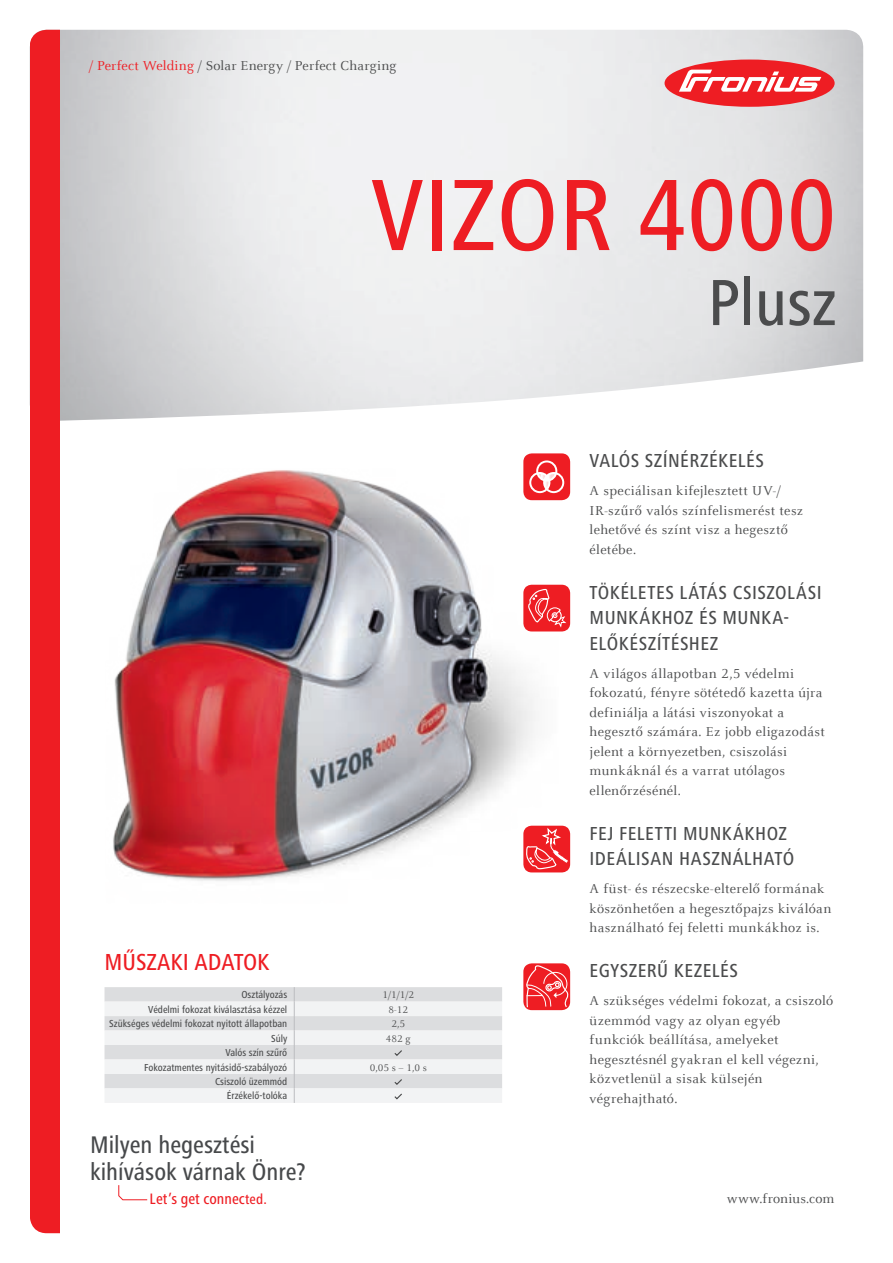
<style>
.page{position:relative;width:893px;height:1263px;background:#fff}
.page>*{position:absolute;margin:0;border:0;box-sizing:border-box;transform-origin:0 0}
.t1{font:500 condensed 105px "Frutiger Next LTW1 G";color:#ee1d23}
.t2{font:500 condensed 67.5px "Frutiger Next LTW1 G";color:#4b4c4d}
.t3{font:500 condensed 24.9px/26.8px "Frutiger Next LTW1 G";color:#47494b}
.t4{font:500 condensed 24px "Frutiger Next LTW1 G";color:#ee1d23}
.t5{font:500 condensed 19.5px/25.5px "Frutiger Next LTW1 G";letter-spacing:.025em;color:#4b4c4d}
.t6{font:500 condensed 15.6px "Frutiger Next LTW1 G";color:#ee1d23}
.t7{font:14.25px/19.5px "Celeste Offc Pro";letter-spacing:.02em;color:#4b4c4d}
.t8{font:500 condensed 10.5px/14.5px "Frutiger Next LTW1 G";color:#4b4c4d;text-align:right}
.t9{font:10.5px "Celeste Offc Pro";color:#4b4c4d}
.s1{color:#ee1d23}
.s2{font-size:14.7px}
</style>
<div class="page">
<img style="left:60px;top:30px;width:803px;height:368px">
<div style="left:30px;top:30px;width:30px;height:1203px;background:#ee1d23"></div>
<div style="left:664px;top:60px;width:171px;height:47px;background:#ee1d23;border-radius:50%"></div>
<svg style="left:679px;top:70px;width:142px;height:22px"></svg>
<img style="left:60px;top:398px;width:498px;height:483px">
<svg style="left:118px;top:1185px;width:30px;height:16px"></svg>
<div style="left:523px;top:826px;width:47px;height:46px;border:4px solid #ee1d23;border-radius:6px"></div>
<svg style="left:525px;top:826px;width:46px;height:44px;background:#f04449"></svg>
<div style="left:523px;top:963px;width:47px;height:47px;background:#ee1d23;border-radius:9px"></div>
<svg style="left:524px;top:964px;width:45px;height:44px"></svg>
<div style="left:523px;top:585px;width:47px;height:46px;border:4px solid #ee1d23;border-radius:6px"></div>
<svg style="left:527px;top:588px;width:41px;height:41px;background:#f03f44"></svg>
<div style="left:523px;top:453px;width:47px;height:47px;background:#ee1d23;border-radius:9px"></div>
<div style="left:529px;top:472px;width:21px;height:21px;border:2px solid #fff;border-radius:50%"></div>
<div style="left:543px;top:472px;width:21px;height:21px;border:2px solid #fff;border-radius:50%"></div>
<div style="left:536px;top:460px;width:21px;height:22px;border:2px solid #fff;border-radius:50%"></div>
<svg style="left:537px;top:473px;width:20px;height:16px"></svg>
<svg style="left:105px;top:987px;width:397px;height:116px"></svg>
<p class="t7" style="left:89px;top:56px;width:309px"><span class="s1">/ Perfect Welding</span> / Solar Energy / Perfect Charging</p>
<h1 class="t1" style="left:371px;top:155px;width:467px">Vizor 4000</h1>
<h2 class="t2" style="left:708px;top:264px;width:130px">Plusz</h2>
<h3 class="t4" style="left:105px;top:948px;width:167px">M űszaki adatok</h3>
<p class="t8" style="left:241px;top:987px;width:47px">Osztályozás</p>
<p class="t9" style="left:382px;top:988px;width:33px">1/1/1/2</p>
<p class="t8" style="left:148px;top:1002px;width:141px">Védelmi fokozat kiválasztása kézzel</p>
<p class="t9" style="left:389px;top:1003px;width:21px">8-12</p>
<p class="t8" style="left:109px;top:1016px;width:180px">Szükséges védelmi fokozat nyitott állapotban</p>
<p class="t9" style="left:391px;top:1017px;width:15px">2,5</p>
<p class="t8" style="left:271px;top:1031px;width:18px">Súly</p>
<p class="t9" style="left:386px;top:1032px;width:26px">482 g</p>
<p class="t8" style="left:144px;top:1045px;width:145px">Valós szín szűrő<br>Fokozatmentes nyitásidő-szabályozó</p>
<p class="t9" style="left:370px;top:1061px;width:59px">0,05 s – 1,0 s</p>
<p class="t8" style="left:215px;top:1074px;width:74px">Csiszoló üzemmód<br>Érzékelő-tolóka</p>
<h3 class="t3" style="left:90px;top:1131px;width:217px">M ilyen hegesztési kihívások várnak Önre?</h3>
<h3 class="t5" style="left:590px;top:448px;width:176px">Valós színérzékelés</h3>
<p class="t7" style="left:590px;top:481px;width:215px">A speciálisan kifejlesztett UV-/<br>IR-szűrő valós színfelismerést tesz lehetővé és színt visz a hegesztő életébe.</p>
<h3 class="t5" style="left:590px;top:579px;width:233px">Tökéletes látás csiszolási munkákhoz és munka&shy;előkészítéshez</h3>
<p class="t7" style="left:590px;top:663px;width:237px">A világos állapotban 2,5 védelmi fokozatú, fényre sötétedő kazetta újra definiálja a látási viszonyokat a hegesztő számára. Ez jobb eligazodást jelent a környezetben, csiszolási munkáknál és a varrat utólagos ellenőrzésénél.</p>
<h3 class="t5" style="left:590px;top:820px;width:206px">Fej feletti munkákhoz ideálisan használható</h3>
<p class="t7" style="left:590px;top:879px;width:243px">A füst- és részecske-elterelő formának köszönhetően a hegesztőpajzs kiválóan használható fej feletti munkákhoz is.</p>
<h3 class="t5" style="left:590px;top:958px;width:150px">Egyszerű kezelés</h3>
<p class="t7" style="left:590px;top:991px;width:245px">A szükséges védelmi fokozat, a csiszoló üzemmód vagy az olyan egyéb funkciók beállítása, amelyeket hegesztésnél gyakran el kell végezni, közvetlenül a sisak külsején végrehajtható.</p>
<p class="t6" style="left:150px;top:1190px;width:119px">Let’s get connec<span class="s2">ted.</span></p>
<p class="t7" style="left:727px;top:1189px;width:109px">www.fronius.com</p>
</div>
